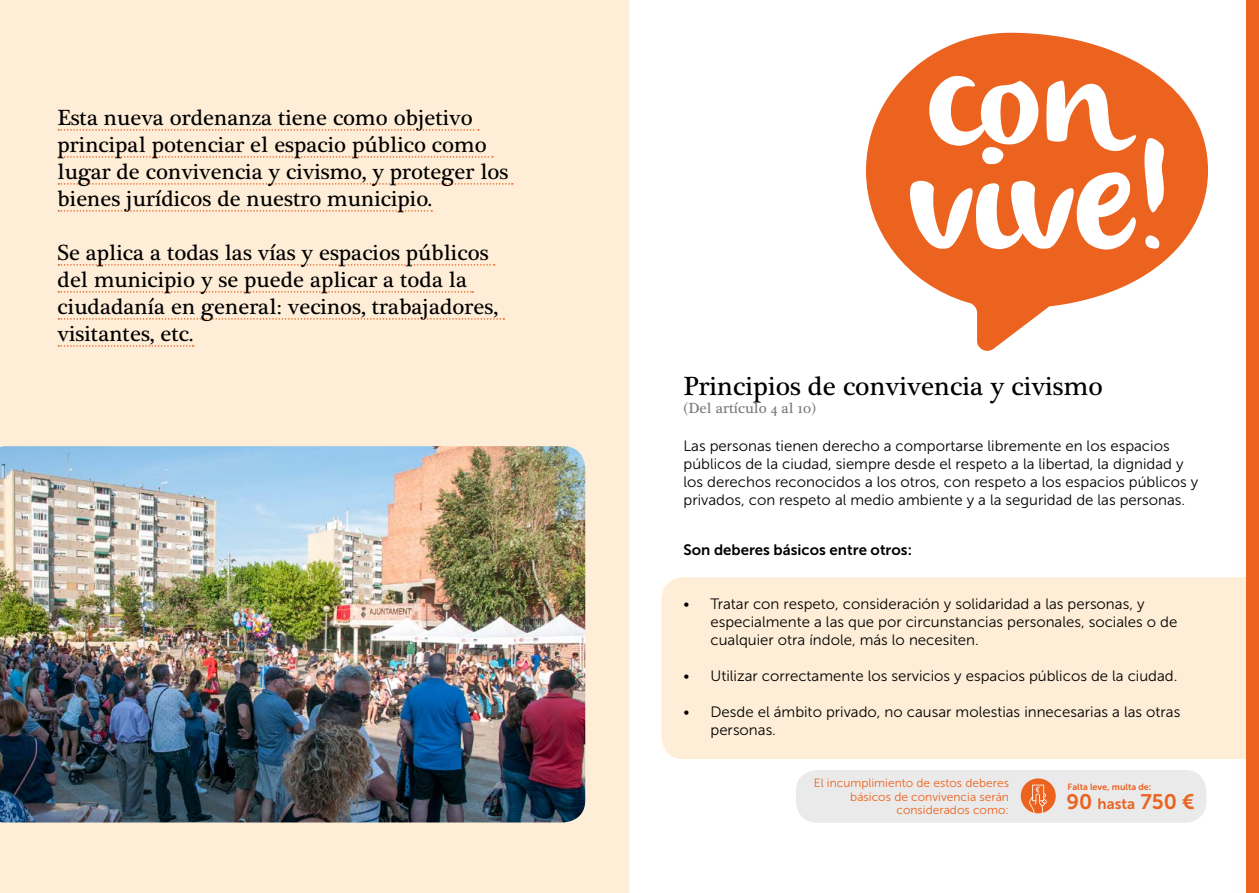
<style>
.page{position:relative;width:1259px;height:893px;background:#fff}
.page>*{position:absolute;margin:0;border:0;box-sizing:border-box;transform-origin:0 0}
.t1{font:27px "Plantagenet Cherokee";color:#000}
.t2{font:22.5px/27px "Plantagenet Cherokee";color:#000}
.t3{font:21px "Museo Sans 700";color:#ec621f}
.t4{font:15px/18px "Museo Sans 300";color:#000}
.t5{font:15px "Museo Sans 700";color:#000}
.t6{font:15px "Plantagenet Cherokee";color:#7b7b7b}
.t7{font:12px/13.5px "Museo Sans 300";color:#ec621f;text-align:right}
.t8{font:9px "Museo Sans 700";color:#ec621f}
.s1{font-size:15px}
</style>
<div class="page">
<div style="left:0;top:0;width:629px;height:893px;background:#ffeed7"></div>
<svg style="left:58px;top:129px;width:421px;height:2px"></svg>
<svg style="left:58px;top:156px;width:435px;height:2px"></svg>
<svg style="left:58px;top:183px;width:455px;height:2px"></svg>
<svg style="left:58px;top:210px;width:374px;height:2px"></svg>
<svg style="left:58px;top:264px;width:437px;height:2px"></svg>
<svg style="left:58px;top:291px;width:415px;height:2px"></svg>
<svg style="left:58px;top:318px;width:446px;height:2px"></svg>
<svg style="left:58px;top:345px;width:136px;height:2px"></svg>
<img style="left:0;top:446px;width:585px;height:376px">
<div style="left:661px;top:577px;width:585px;height:182px;background:#ffeed7"></div>
<svg style="left:866px;top:33px;width:342px;height:318px;fill:#ec621f"></svg>
<div style="left:1246px;top:0;width:13px;height:893px;background:#ec621f"></div>
<svg style="left:910px;top:76px;width:226px;height:174px"></svg>
<svg style="left:1144px;top:138px;width:20px;height:111px"></svg>
<div style="left:796px;top:770px;width:410px;height:53px;background:#eaeaea;border-radius:21px"></div>
<div style="left:1020px;top:778px;width:35px;height:35px;background:#ec621f;border-radius:50%"></div>
<svg style="left:1029px;top:785px;width:18px;height:29px"></svg>
<h2 class="t2" style="left:58px;top:105px;width:452px">Esta nueva ordenanza tiene como objetivo principal potenciar el espacio público como lugar de convivencia y civismo, y proteger los bienes jurídicos de nuestro municipio.</h2>
<h2 class="t2" style="left:58px;top:240px;width:442px">Se aplica a todas las vías y espacios públicos del municipio y se puede aplicar a toda la ciudadanía en general: vecinos, trabajadores, visitantes, etc.</h2>
<h1 class="t1" style="left:683px;top:370px;width:421px">Principios de convivencia y civismo</h1>
<p class="t6" style="left:683px;top:399px;width:134px">(Del artículo 4 al 10)</p>
<p class="t4" style="left:683px;top:437px;width:516px">Las personas tienen derecho a comportarse libremente en los espacios públicos de la ciudad, siempre desde el respeto a la libertad, la dignidad y los derechos reconocidos a los otros, con respeto a los espacios públicos y privados, con respeto al medio ambiente y a la seguridad de las personas.</p>
<p class="t5" style="left:683px;top:542px;width:230px">Son deberes básicos entre otros:</p>
<p class="t4" style="left:710px;top:595px;width:468px;text-indent:-27px">• Tratar con respeto, consideración y solidaridad a las personas, y especialmente a las que por circunstancias personales, sociales o de cualquier otra índole, más lo necesiten.</p>
<p class="t4" style="left:683px;top:667px;width:495px">• Utilizar correctamente los servicios y espacios públicos de la ciudad.</p>
<p class="t4" style="left:710px;top:703px;width:471px;text-indent:-27px">• Desde el ámbito privado, no causar molestias innecesarias a las otras personas.</p>
<p class="t7" style="left:814px;top:777px;width:197px">El incumplimiento de estos deberes básicos de convivencia serán considerados como:</p>
<p class="t8" style="left:1067px;top:782px;width:85px">Falta leve, multa de:</p>
<h3 class="t3" style="left:1066px;top:790px;width:129px">90 <span class="s1">hasta</span> 750 €</h3>
</div>
